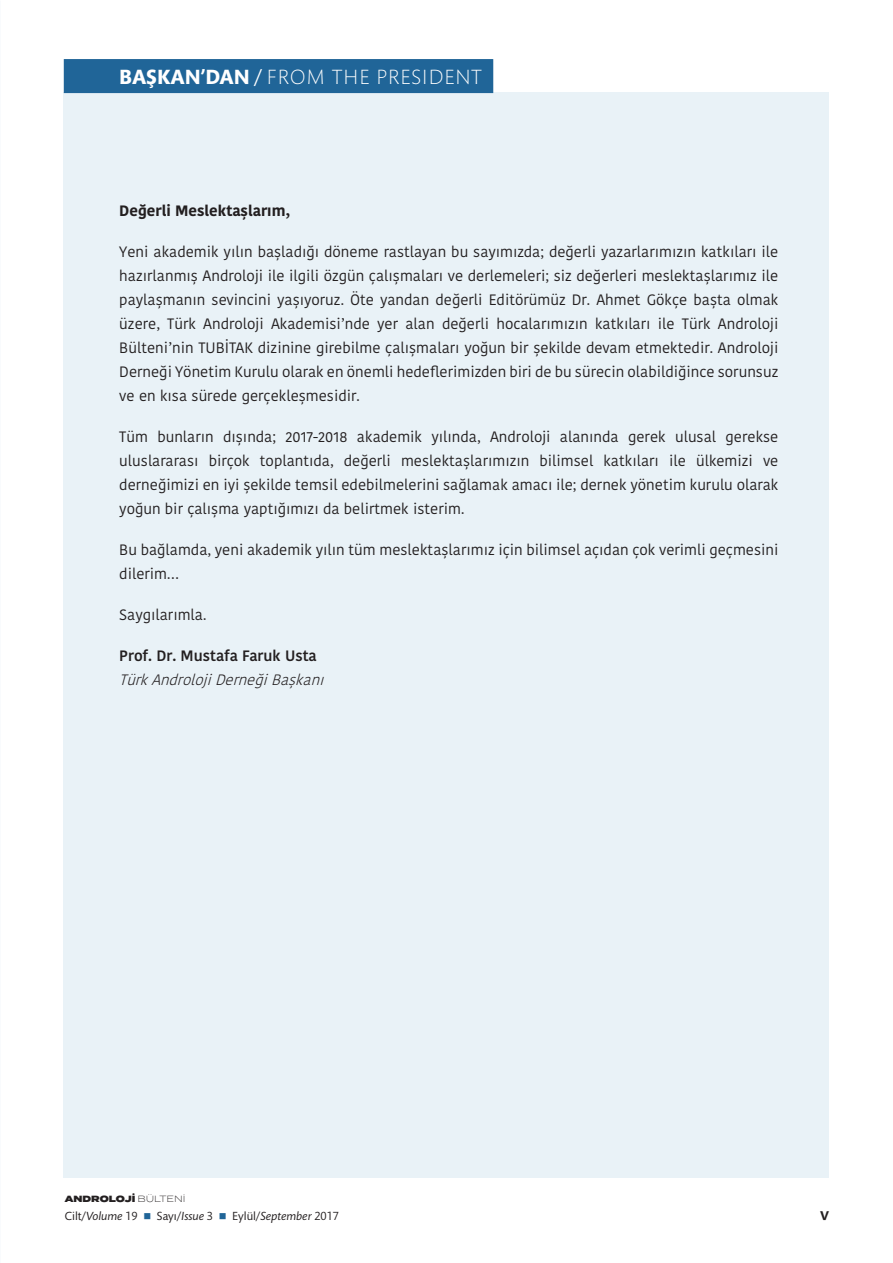
<style>
.page{position:relative;width:893px;height:1263px;background:#fff}
.page>*{position:absolute;margin:0;border:0;box-sizing:border-box;transform-origin:0 0}
.t1{font:300 21px "Mundo Sans Std";letter-spacing:.05em;color:#fff}
.t2{font:500 18px "Mundo Sans Std";color:#231f20}
.t3{font:15px/24px "Kohinoor Devanagari";color:#231f20;text-align:justify}
.t4{font:italic 300 15px "Kohinoor Devanagari";color:#231f20}
.t5{font:600 15px "Kohinoor Devanagari";color:#231f20}
.t6{font:700 15px "Kohinoor Devanagari";color:#231f20}
.t7{font:12px "Mundo Sans Std";color:#231f20}
.t8{font:900 9px "Termina";color:#231f20}
.s1{font-weight:700}
.s2{font-weight:400}
.s3{font-weight:300}
.s4{font-style:italic}
.s5{color:#206598}
</style>
<div class="page">
<div style="left:64px;top:93px;width:765px;height:1085px;background:#e9f2f7"></div>
<div style="left:64px;top:59px;width:429px;height:34px;background:#206598;border:2px solid #206598"></div>
<h1 class="t1" style="left:119px;top:66px;width:364px"><span class="s1">BAŞKAN’DAN</span> <span class="s2">/</span> FROM THE PRESIDENT</h1>
<p class="t6" style="left:119px;top:198px;width:172px">Değerli Meslektaşlarım,</p>
<p class="t3" style="left:119px;top:240px;width:661px">Yeni akademik yılın başladığı döneme rastlayan bu sayımızda; değerli yazarlarımızın katkıları ile hazırlanmış Androloji ile ilgili özgün çalışmaları ve derlemeleri; siz değerleri meslektaşlarımız ile paylaşmanın sevincini yaşıyoruz. Öte yandan değerli Editörümüz Dr. Ahmet Gökçe başta olmak üzere, Türk Androloji Akademisi’nde yer alan değerli hocalarımızın katkıları ile Türk Androloji Bülteni’nin TUBİTAK dizinine girebilme çalışmaları yoğun bir şekilde devam etmektedir. Androloji Derneği Yönetim Kurulu olarak en önemli hedeflerimizden biri de bu sürecin olabildiğince sorunsuz ve en kısa sürede gerçekleşmesidir.</p>
<p class="t3" style="left:119px;top:425px;width:661px">Tüm bunların dışında; 2017-2018 akademik yılında, Androloji alanında gerek ulusal gerekse uluslararası birçok toplantıda, değerli meslektaşlarımızın bilimsel katkıları ile ülkemizi ve derneğimizi en iyi şekilde temsil edebilmelerini sağlamak amacı ile; dernek yönetim kurulu olarak yoğun bir çalışma yaptığımızı da belirtmek isterim.</p>
<p class="t3" style="left:119px;top:538px;width:661px">Bu bağlamda, yeni akademik yılın tüm meslektaşlarımız için bilimsel açıdan çok verimli geçmesini dilerim…</p>
<p class="t3" style="left:119px;top:603px;width:89px">Saygılarımla.</p>
<p class="t5" style="left:119px;top:647px;width:199px">Prof. Dr. Mustafa Faruk Usta</p>
<p class="t4" style="left:119px;top:671px;width:212px">TürkAndrolojiDerneğiBaşkanı</p>
<p class="t8" style="left:65px;top:1192px;width:122px">ANDROLOJİ <span class="s3">BÜLTENİ</span></p>
<p class="t7" style="left:65px;top:1210px;width:276px">Cilt/<span class="s4">Volume</span> 19 <span class="s5">■</span> Sayı/<span class="s4">Issue</span> 3 <span class="s5">■</span> Eylül/<span class="s4">September</span> 2017</p>
<p class="t2" style="left:820px;top:1205px;width:11px">v</p>
</div>
